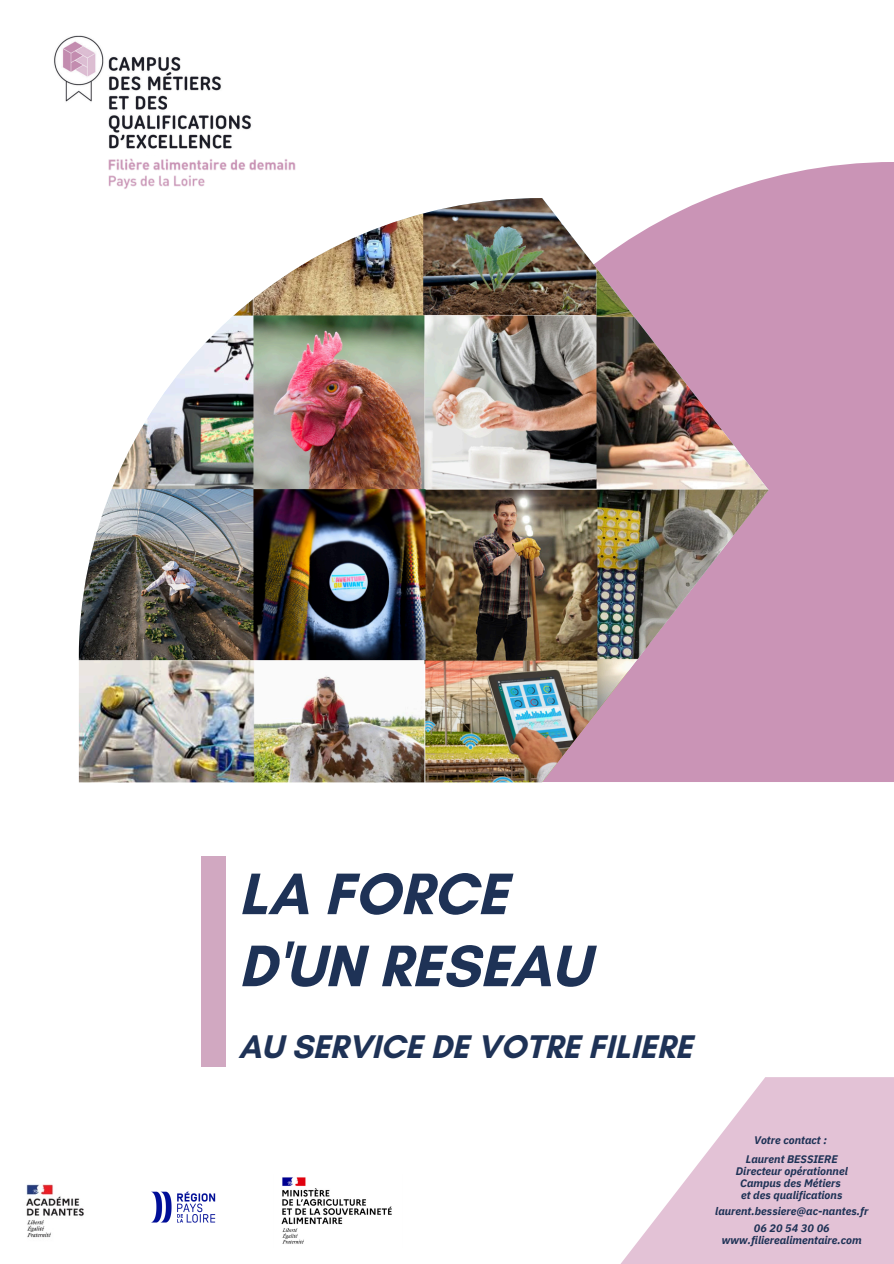
<style>
.page{position:relative;width:894px;height:1264px;background:#fff}
.page>*{position:absolute;margin:0;border:0;box-sizing:border-box;transform-origin:0 0}
.t1{font:700 59.55px/72px "Glacial Indifference";color:#1e3256}
.t2{font:700 33.45px "Glacial Indifference";color:#1e3256}
.t3{font:italic 700 10.95px "IBM Plex Sans";color:#1e3256}
</style>
<div class="page">
<div style="left:709px;top:162px;width:184px;height:620px;background:#ca94b6"></div>
<img style="left:79px;top:198px;width:689px;height:584px">
<svg style="left:621px;top:1077px;width:272px;height:186px;fill:#e3c2d6"></svg>
<img style="left:26px;top:1184px;width:58px;height:54px">
<img style="left:281px;top:1177px;width:111px;height:67px">
<img style="left:151px;top:1191px;width:65px;height:32px">
<img style="left:54px;top:35px;width:297px;height:180px">
<p class="t1" style="left:238px;top:857px;width:353px">LA FORCE<br>D'UN RESEAU</p>
<p class="t2" style="left:238px;top:1025px;width:455px">AU SERVICE DE VOTRE FILIERE</p>
<h2 class="t3" style="left:753px;top:1132px;width:74px">Votre contact :</h2>
<p class="t3" style="left:745px;top:1151px;width:93px">Laurent BESSIERE</p>
<p class="t3" style="left:735px;top:1163px;width:113px">Directeur opérationnel</p>
<p class="t3" style="left:740px;top:1175px;width:102px">Campus des Métiers</p>
<p class="t3" style="left:741px;top:1187px;width:103px">et des qualifications</p>
<p class="t3" style="left:715px;top:1203px;width:154px">laurent.bessiere@ac-nantes.fr</p>
<p class="t3" style="left:753px;top:1220px;width:78px">06 20 54 30 06</p>
<p class="t3" style="left:721px;top:1232px;width:141px">www.filierealimentaire.com</p>
</div>
